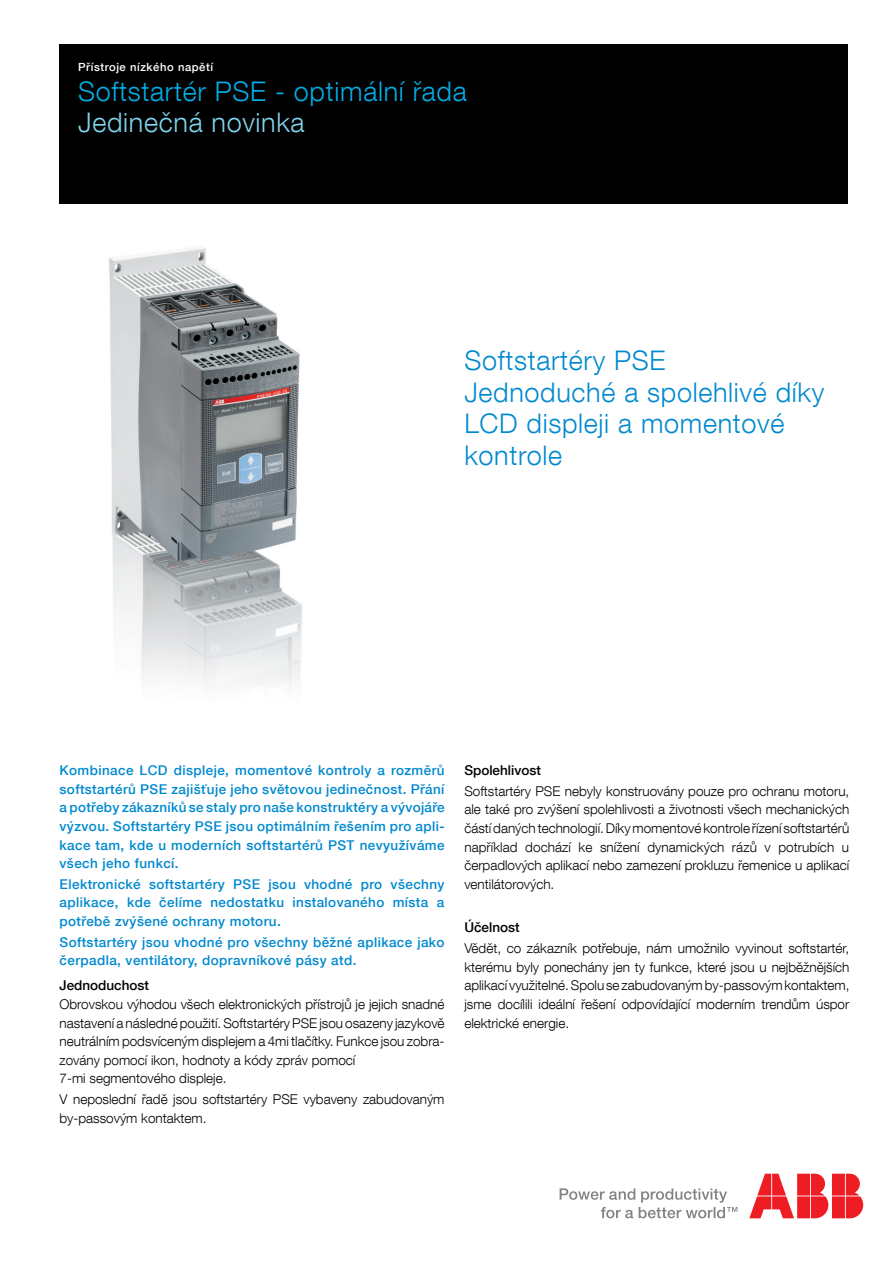
<style>
.page{position:relative;width:893px;height:1263px;background:#fff}
.page>*{position:absolute;margin:0;border:0;box-sizing:border-box;transform-origin:0 0}
.Highlight_text_for_l{font:300 27px/31.5px "Helvetica Neue LT Com";letter-spacing:.025em;color:#0089cf}
.Smaller_cover_title{font:300 27px "Helvetica Neue LT Com";letter-spacing:.025em;color:#03ade5}
.Smaller_cover_title-2{font:300 27px "Helvetica Neue LT Com";letter-spacing:.025em;color:#7fd3ec}
.Brödtext_9_L{font:300 13.5px/18.6px "Helvetica Neue LT Com";color:#000002;text-align:justify}
.Brödtext_9_L-2{font:500 13.5px/18.6px "Helvetica Neue LT Com";letter-spacing:.03em;color:#0089cf;text-align:justify}
.Brödtext_9_L-3{font:500 13.5px "Helvetica Neue LT Com";color:#000002}
.Document_name{font:500 11.25px "Helvetica Neue LT Com";letter-spacing:.05em;color:#fff}
</style>
<div class="page">
<svg style="left:560px;top:1188px;width:177px;height:30px"></svg>
<svg style="left:749px;top:1174px;width:114px;height:44px"></svg>
<img style="left:109px;top:247px;width:194px;height:442px">
<div style="left:60px;top:45px;width:788px;height:159px;background:#000"></div>
<p class="Document_name" style="left:78px;top:61px;width:136px">Přístroje nízkého napětí</p>
<p class="Smaller_cover_title" style="left:78px;top:75px;width:390px">Softstartér PSE - optimální řada</p>
<p class="Smaller_cover_title-2" style="left:78px;top:106px;width:228px">Jedinečná novinka</p>
<p class="Highlight_text_for_l" style="left:464px;top:344px;width:203px">Softstartéry PSE</p>
<p class="Highlight_text_for_l" style="left:464px;top:376px;width:361px">Jednoduché a spolehlivé díky<br>LCD displeji a momentové kontrole</p>
<p class="Brödtext_9_L-2" style="left:60px;top:761px;width:387px">Kombinace LCD displeje, momentové kontroly a rozměrů softstartérů PSE zajišťuje jeho světovou jedinečnost. Přání a potřeby zákazníků se staly pro naše konstruktéry a vývojáře výzvou. Softstartéry PSE jsou optimálním řešením pro apli&shy;kace tam, kde u moderních softstartérů PST nevyužíváme všech jeho funkcí.</p>
<p class="Brödtext_9_L-2" style="left:60px;top:874px;width:386px">Elektronické softstartéry PSE jsou vhodné pro všechny aplikace, kde čelíme nedostatku instalovaného místa a potřebě zvýšené ochrany motoru.</p>
<p class="Brödtext_9_L-2" style="left:60px;top:932px;width:387px">Softstartéry jsou vhodné pro všechny běžné aplikace jako čerpadla, ventilátory, dopravníkové pásy atd.</p>
<p class="Brödtext_9_L-3" style="left:60px;top:977px;width:91px">Jednoduchost</p>
<p class="Brödtext_9_L" style="left:60px;top:994px;width:387px">Obrovskou výhodou všech elektronických přístrojů je jejich snadné nastavení a následné použití. Softstartéry PSE jsou osazeny jazykově neutrálním podsvíceným displejem a 4mi tlačítky. Funkce jsou zobra&shy;zovány pomocí ikon, hodnoty a kódy zpráv pomocí</p>
<p class="Brödtext_9_L" style="left:60px;top:1069px;width:169px">7-mi segmentového displeje.</p>
<p class="Brödtext_9_L" style="left:60px;top:1090px;width:386px">V neposlední řadě jsou softstartéry PSE vybaveny zabudovaným by-passovým kontaktem.</p>
<p class="Brödtext_9_L-3" style="left:464px;top:762px;width:78px">Spolehlivost</p>
<p class="Brödtext_9_L" style="left:464px;top:781px;width:387px">Softstartéry PSE nebyly konstruovány pouze pro ochranu motoru, ale také pro zvýšení spolehlivosti a životnosti všech mechanických částí daných technologií. Díky momentové kontrole řízení softstartérů například dochází ke snížení dynamických rázů v potrubích u čerpadlových aplikací nebo zamezení prokluzu řemenice u aplikací ventilátorových.</p>
<p class="Brödtext_9_L-3" style="left:464px;top:919px;width:57px">Účelnost</p>
<p class="Brödtext_9_L" style="left:464px;top:939px;width:387px">Vědět, co zákazník potřebuje, nám umožnilo vyvinout softstartér, kterému byly ponechány jen ty funkce, které jsou u nejběžnějších aplikací využitelné. Spolu se zabudovaným by-passovým kontaktem, jsme docílili ideální řešení odpovídající moderním trendům úspor elektrické energie.</p>
</div>
